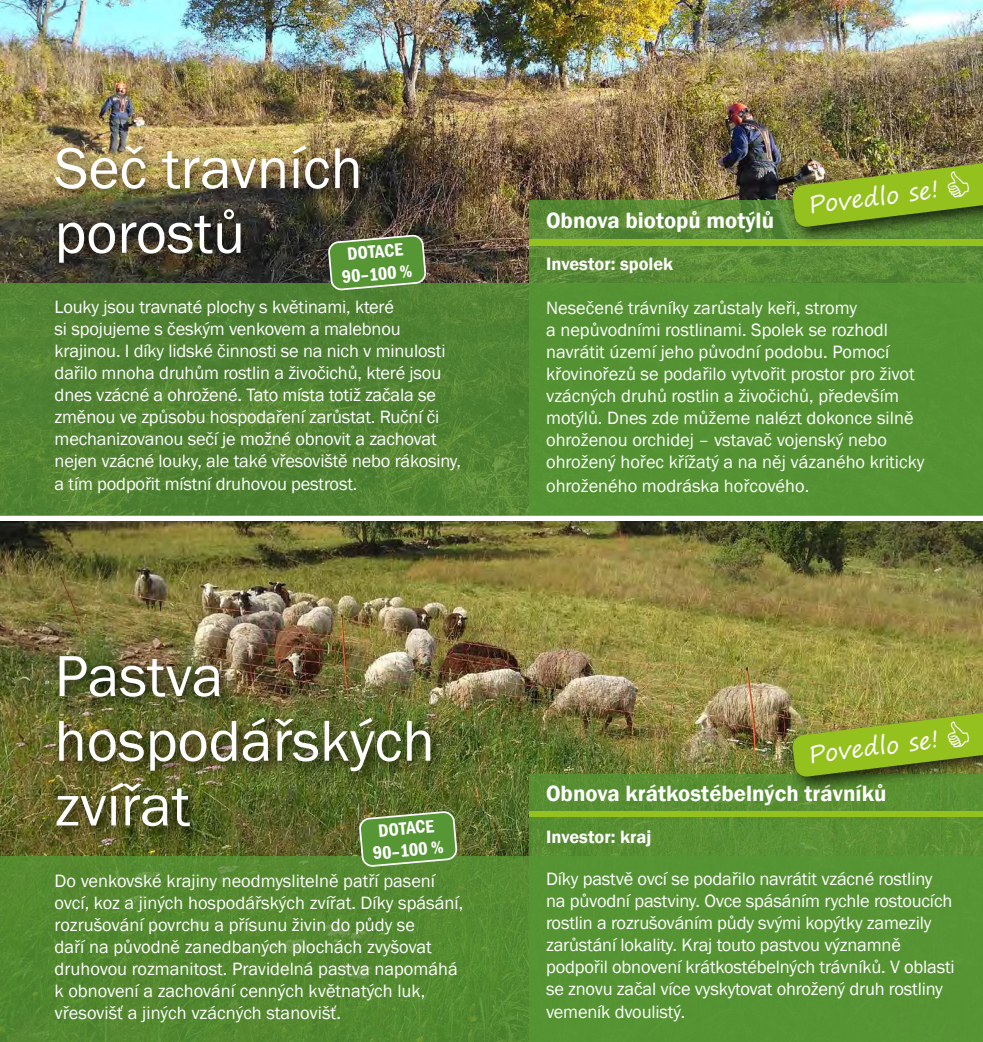
<style>
.page{position:relative;width:983px;height:1042px;background:#fff}
.page>*{position:absolute;margin:0;border:0;box-sizing:border-box;transform-origin:0 0}
.t1{font:59.68px/64.8px "Franklin Gothic";color:#fff}
.t2{font:59.5px/64.8px "Franklin Gothic";color:#fff}
.t3{font:23.8px "Segoe Print";color:#fff}
.t4{font:600 22.75px "Franklin Gothic";color:#fff}
.t5{font:18.38px/22.1px "Franklin Gothic";letter-spacing:-.01em;color:#fff}
.t6{font:600 18.38px "Franklin Gothic";color:#fff}
.t7{font:600 condensed 18.38px/22.1px "Franklin Gothic";color:#fff;text-align:center}
</style>
<div class="page">
<img style="left:0;top:0;width:982px;height:284px">
<img style="left:0;top:521px;width:982px;height:335px">
<div style="left:51px;top:141px;width:323px;height:137px;background:#000;opacity:.75"></div>
<div style="left:51px;top:650px;width:395px;height:191px;background:#000;opacity:.75"></div>
<svg style="left:0;top:284px;width:529px;height:232px;fill:#508232"></svg>
<div style="left:529px;top:201px;width:453px;height:315px;background:#569634"></div>
<div style="left:529px;top:774px;width:453px;height:268px;background:#598f32"></div>
<div style="left:0;top:856px;width:982px;height:186px;background:#569634"></div>
<div style="left:786px;top:703px;width:196px;height:92px;background:#000;opacity:.75"></div>
<div style="left:529px;top:239px;width:453px;height:7px;background:#95c11f"></div>
<div style="left:529px;top:811px;width:453px;height:6px;background:#95c11f"></div>
<svg style="left:328px;top:235px;width:97px;height:55px"></svg>
<svg style="left:359px;top:811px;width:97px;height:55px"></svg>
<div style="left:786px;top:153px;width:196px;height:92px;background:#000;opacity:.75"></div>
<svg style="left:791px;top:709px;width:191px;height:68px"></svg>
<img style="left:791px;top:159px;width:191px;height:68px">
<h2 class="t2" style="left:55px;top:137px;width:309px">Seč travních porostů</h2>
<p class="t7" style="left:339px;top:243px;width:72px;rotate:-5deg">DOTACE<br>90–100 %</p>
<p class="t5" style="left:55px;top:296px;width:408px">Louky jsou travnaté plochy s květinami, které<br>si spojujeme s českým venkovem a malebnou krajinou. I díky lidské činnosti se na nich v minulosti dařilo mnoha druhům rostlin a živočichů, které jsou dnes vzácné a ohrožené. Tato místa totiž začala se změnou ve způsobu hospodaření zarůstat. Ruční či mechanizovanou sečí je možné obnovit a zachovat nejen vzácné louky, ale také vřesoviště nebo rákosiny, a tím podpořit místní druhovou pestrost.</p>
<h1 class="t1" style="left:55px;top:645px;width:381px">Pastva hospodářských zvířat</h1>
<p class="t7" style="left:370px;top:820px;width:72px;rotate:-5deg">DOTACE<br>90–100 %</p>
<p class="t5" style="left:55px;top:870px;width:410px">Do venkovské krajiny neodmyslitelně patří pasení ovcí, koz a jiných hospodářských zvířat. Díky spásání, rozrušování povrchu a přísunu živin do půdy se<br>daří na původně zanedbaných plochách zvyšovat druhovou rozmanitost. Pravidelná pastva napomáhá k obnovení a zachování cenných květnatých luk, vřesovišť a jiných vzácných stanovišť.</p>
<p class="t3" style="left:806px;top:184px;width:132px;rotate:-7deg">Povedlo se!</p>
<p class="t4" style="left:546px;top:206px;width:229px">Obnova biotopů motýlů</p>
<p class="t6" style="left:546px;top:252px;width:129px">Investor: spolek</p>
<p class="t5" style="left:546px;top:297px;width:380px">Nesečené trávníky zarůstaly keři, stromy<br>a nepůvodními rostlinami. Spolek se rozhodl navrátit území jeho původní podobu. Pomocí křovinořezů se podařilo vytvořit prostor pro život vzácných druhů rostlin a živočichů, především motýlů. Dnes zde můžeme nalézt dokonce silně ohroženou orchidej – vstavač vojenský nebo ohrožený hořec křížatý a na něj vázaného kriticky ohroženého modráska hořcového.</p>
<p class="t3" style="left:806px;top:733px;width:132px;rotate:-7deg">Povedlo se!</p>
<p class="t4" style="left:546px;top:779px;width:342px">Obnova krátkostébelných trávníků</p>
<p class="t6" style="left:546px;top:825px;width:107px">Investor: kraj</p>
<p class="t5" style="left:546px;top:868px;width:410px">Díky pastvě ovcí se podařilo navrátit vzácné rostliny na původní pastviny. Ovce spásáním rychle rostoucích rostlin a rozrušováním půdy svými kopýtky zamezily zarůstání lokality. Kraj touto pastvou významně podpořil obnovení krátkostébelných trávníků. V oblasti se znovu začal více vyskytovat ohrožený druh rostliny vemeník dvoulistý.</p>
</div>
